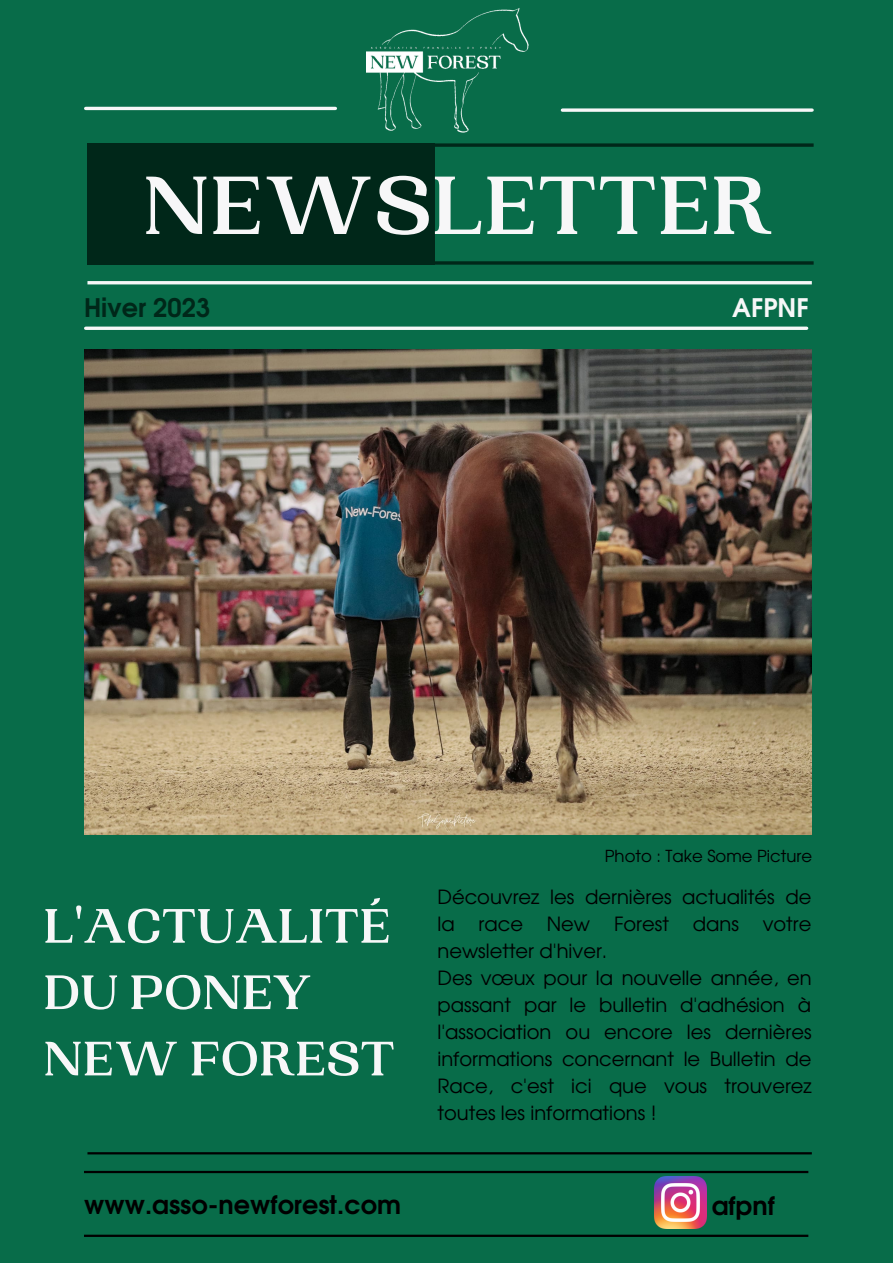
<style>
.page{position:relative;width:893px;height:1264px;background:#fff}
.page>*{position:absolute;margin:0;border:0;box-sizing:border-box;transform-origin:0 0}
.t1{font:700 86.85px "PP Woodland";color:#f7f7f8}
.t2{font:700 51px/66.3px "PP Woodland";color:#f7f7f8}
.t3{font:700 25.5px "Te X Gyre Adventor";color:#000}
.t4{font:700 25.5px "Te X Gyre Adventor";color:#002719}
.t5{font:700 25.5px "Te X Gyre Adventor";color:#f7f7f8}
.t6{font:19.5px/27px "Te X Gyre Adventor";color:#000}
.t7{font:16.5px "Te X Gyre Adventor";color:#000}
</style>
<div class="page">
<div style="left:0;top:0;width:892px;height:1262px;background:#086c49"></div>
<svg style="left:89px;top:261px;width:724px;height:4px;background:#002f1e"></svg>
<hr style="left:87px;top:1152px;width:724px;height:2px;background:#000">
<hr style="left:87px;top:281px;width:724px;height:3px;background:#f7f7f8">
<svg style="left:86px;top:326px;width:720px;height:4px;background:#d1e1dc"></svg>
<hr style="left:84px;top:1234px;width:724px;height:2px;background:#000">
<svg style="left:434px;top:143px;width:379px;height:4px;background:#00311f"></svg>
<hr style="left:86px;top:107px;width:249px;height:3px;background:#f7f7f8">
<svg style="left:562px;top:108px;width:250px;height:4px"></svg>
<hr style="left:84px;top:1170px;width:724px;height:3px;background:#000">
<div style="left:87px;top:143px;width:347px;height:121px;background:#002719"></div>
<img style="left:366px;top:8px;width:163px;height:125px">
<img style="left:655px;top:1176px;width:51px;height:51px">
<img style="left:84px;top:349px;width:727px;height:485px">
<h1 class="t1" style="left:143px;top:156px;width:630px">NEWSLETTER</h1>
<h3 class="t4" style="left:84px;top:285px;width:128px">Hiver 2023</h3>
<h3 class="t5" style="left:732px;top:285px;width:78px">AFPNF</h3>
<h2 class="t2" style="left:43px;top:894px;width:353px">L'ACTUALITÉ<br>DU PONEY<br>NEW FOREST</h2>
<h3 class="t3" style="left:84px;top:1182px;width:318px">www.asso-newforest.com</h3>
<p class="t7" style="left:605px;top:842px;width:209px">Photo : Take Some Picture</p>
<p class="t6" style="left:437px;top:882px;width:376px">Découvrez les dernières actualités de la race New Forest dans votre newsletter d'hiver.<br>Des vœux pour la nouvelle année, en passant par le bulletin d'adhésion à l'association ou encore les dernières informations concernant le Bulletin de Race, c'est ici que vous trouverez toutes les informations !</p>
<h3 class="t3" style="left:711px;top:1183px;width:65px">afpnf</h3>
</div>
